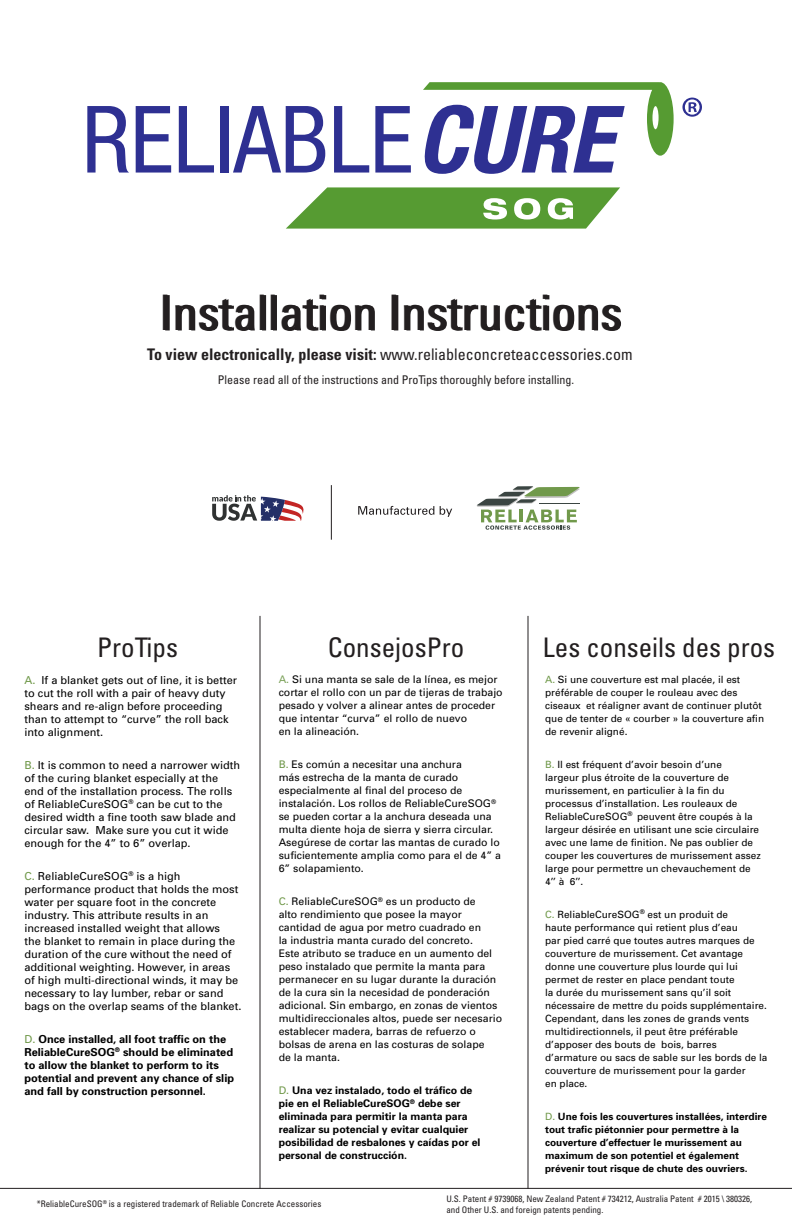
<style>
.page{position:relative;width:792px;height:1224px;background:#fff}
.page>*{position:absolute;margin:0;border:0;box-sizing:border-box;transform-origin:0 0}
.t1{font:condensed 49px "Univers";color:#231f20}
.t2{font:condensed 27px "Univers";color:#231f20}
.t3{font:condensed 16px "Univers";color:#231f20}
.t4{font:condensed 12px "Univers";color:#231f20}
.t5{font:11px/13px "Univers";color:#000}
.t6{font:700 11px/13px "Univers";color:#000}
.t7{font:10.5px/13px "Univers";color:#000}
.t8{font:700 10.5px/13px "Univers";color:#000}
.t9{font:10px/13px "Univers";color:#000}
.t10{font:700 10px/13px "Univers";color:#000}
.t11{font:condensed 9px/11px "Univers";color:#231f20}
.s1{font-weight:700}
.s2{color:#71994b}
.s3{font-weight:400;color:#71994b}
.s4{color:#7da35c}
</style>
<div class="page">
<hr style="left:260px;top:616px;width:1px;height:573px;background:#231f20">
<hr style="left:0;top:1188px;width:792px;height:1px;background:#231f20">
<hr style="left:528px;top:616px;width:1px;height:573px;background:#231f20">
<svg style="left:165px;top:295px;width:456px;height:36px"></svg>
<svg style="left:87px;top:106px;width:42px;height:67px"></svg>
<svg style="left:136px;top:106px;width:35px;height:67px"></svg>
<svg style="left:179px;top:106px;width:35px;height:67px"></svg>
<div style="left:220px;top:106px;width:8px;height:67px;background:#2e3092"></div>
<svg style="left:233px;top:106px;width:92px;height:67px"></svg>
<svg style="left:334px;top:106px;width:35px;height:67px"></svg>
<svg style="left:375px;top:106px;width:36px;height:67px"></svg>
<svg style="left:423px;top:82px;width:251px;height:92px"></svg>
<svg style="left:286px;top:187px;width:334px;height:42px"></svg>
<svg style="left:682px;top:98px;width:20px;height:19px"></svg>
<svg style="left:476px;top:486px;width:104px;height:44px"></svg>
<hr style="left:331px;top:485px;width:1px;height:55px;background:#231f20">
<svg style="left:212px;top:495px;width:92px;height:26px"></svg>
<svg style="left:358px;top:506px;width:94px;height:11px"></svg>
<p class="t1" style="left:159px;top:282px;width:464px">Installation Instructions</p>
<p class="t3" style="left:147px;top:344px;width:487px"><span class="s1">To view electronically, please visit:</span> www.reliableconcreteaccessories.com</p>
<p class="t4" style="left:218px;top:372px;width:358px">Please read all of the instructions and ProTips thoroughly before installing.</p>
<p class="t2" style="left:97px;top:630px;width:82px">ProTips</p>
<p class="t2" style="left:328px;top:630px;width:138px">ConsejosPro</p>
<p class="t2" style="left:543px;top:630px;width:234px">Les conseils des pros</p>
<p class="t5" style="left:24px;top:673px;width:214px"><span class="s2">A.</span> If a blanket gets out of line, it is better to cut the roll with a pair of heavy duty shears and re-align before proceeding than to attempt to “curve” the roll back into alignment.</p>
<p class="t5" style="left:24px;top:758px;width:217px"><span class="s2">B.</span> It is common to need a narrower width of the curing blanket especially at the end of the installation process. The rolls of ReliableCureSOG<sup>®</sup> can be cut to the desired width a fine tooth saw blade and circular saw. Make sure you cut it wide enough for the 4” to 6” overlap.</p>
<p class="t5" style="left:24px;top:869px;width:218px"><span class="s2">C.</span> ReliableCureSOG<sup>®</sup> is a high performance product that holds the most water per square foot in the concrete industry. This attribute results in an increased installed weight that allows<br>the blanket to remain in place during the duration of the cure without the need of additional weighting. However, in areas of high multi-directional winds, it may be necessary to lay lumber, rebar or sand bags on the overlap seams of the blanket.</p>
<p class="t6" style="left:24px;top:1032px;width:211px"><span class="s3">D.</span> Once installed, all foot traffic on the ReliableCureSOG<sup>®</sup> should be eliminated to allow the blanket to perform to its potential and prevent any chance of slip and fall by construction personnel.</p>
<p class="t7" style="left:279px;top:673px;width:226px"><span class="s4">A.</span> Si una manta se sale de la línea, es mejor cortar el rollo con un par de tijeras de trabajo pesado y volver a alinear antes de proceder que intentar “curva” el rollo de nuevo<br>en la alineación.</p>
<p class="t7" style="left:279px;top:758px;width:224px"><span class="s2">B.</span> Es común a necesitar una anchura<br>más estrecha de la manta de curado especialmente al final del proceso de instalación. Los rollos de ReliableCureSOG<sup>® </sup>se pueden cortar a la anchura deseada una multa diente hoja de sierra y sierra circular.<br>Asegúrese de cortar las mantas de curado lo suficientemente amplia como para el de 4” a 6” solapamiento.</p>
<p class="t7" style="left:279px;top:895px;width:225px"><span class="s2">C.</span> ReliableCureSOG<sup>®</sup> es un producto de<br>alto rendimiento que posee la mayor cantidad de agua por metro cuadrado en<br>la industria manta curado del concreto.<br>Este atributo se traduce en un aumento del peso instalado que permite la manta para permanecer en su lugar durante la duración de la cura sin la necesidad de ponderación adicional. Sin embargo, en zonas de vientos multidireccionales altos, puede ser necesario establecer madera, barras de refuerzo o bolsas de arena en las costuras de solape<br>de la manta.</p>
<p class="t8" style="left:279px;top:1084px;width:203px"><span class="s3">D.</span> Una vez instalado, todo el tráfico de pie en el ReliableCureSOG<sup>®</sup> debe ser eliminada para permitir la manta para realizar su potencial y evitar cualquier posibilidad de resbalones y caídas por el personal de construcción.</p>
<p class="t9" style="left:545px;top:673px;width:220px"><span class="s2">A.</span> Si une couverture est mal placée, il est préférable de couper le rouleau avec des ciseaux et réaligner avant de continuer plutôt que de tenter de « courber » la couverture afin de revenir aligné.</p>
<p class="t9" style="left:545px;top:758px;width:217px"><span class="s2">B.</span> Il est fréquent d’avoir besoin d’une<br>largeur plus étroite de la couverture de murissement, en particulier à la fin du processus d’installation. Les rouleaux de ReliableCureSOG<sup>®</sup> peuvent être coupés à la largeur désirée en utilisant une scie circulaire avec une lame de finition. Ne pas oublier de couper les couvertures de murissement assez large pour permettre un chevauchement de 4’’ à 6’’.</p>
<p class="t9" style="left:545px;top:908px;width:224px"><span class="s2">C.</span> ReliableCureSOG<sup>®</sup> est un produit de<br>haute performance qui retient plus d’eau<br>par pied carré que toutes autres marques de couverture de murissement. Cet avantage donne une couverture plus lourde qui lui permet de rester en place pendant toute<br>la durée du murissement sans qu’il soit nécessaire de mettre du poids supplémentaire.<br>Cependant, dans les zones de grands vents multidirectionnels, il peut être préférable d’apposer des bouts de bois, barres d’armature ou sacs de sable sur les bords de la couverture de murissement pour la garder<br>en place.</p>
<p class="t10" style="left:545px;top:1110px;width:223px"><span class="s3">D.</span> Une fois les couvertures installées, interdire tout trafic piétonnier pour permettre à la couverture d’effectuer le murissement au maximum de son potentiel et également prévenir tout risque de chute des ouvriers.</p>
<p class="t11" style="left:37px;top:1198px;width:286px">*ReliableCureSOG<sup>®</sup> is a registered trademark of Reliable Concrete Accessories</p>
<p class="t11" style="left:446px;top:1193px;width:307px">U.S. Patent # 9739068, New Zealand Patent # 734212, Australia Patent # 2015 \ 380326, and Other U.S. and foreign patents pending.</p>
</div>
